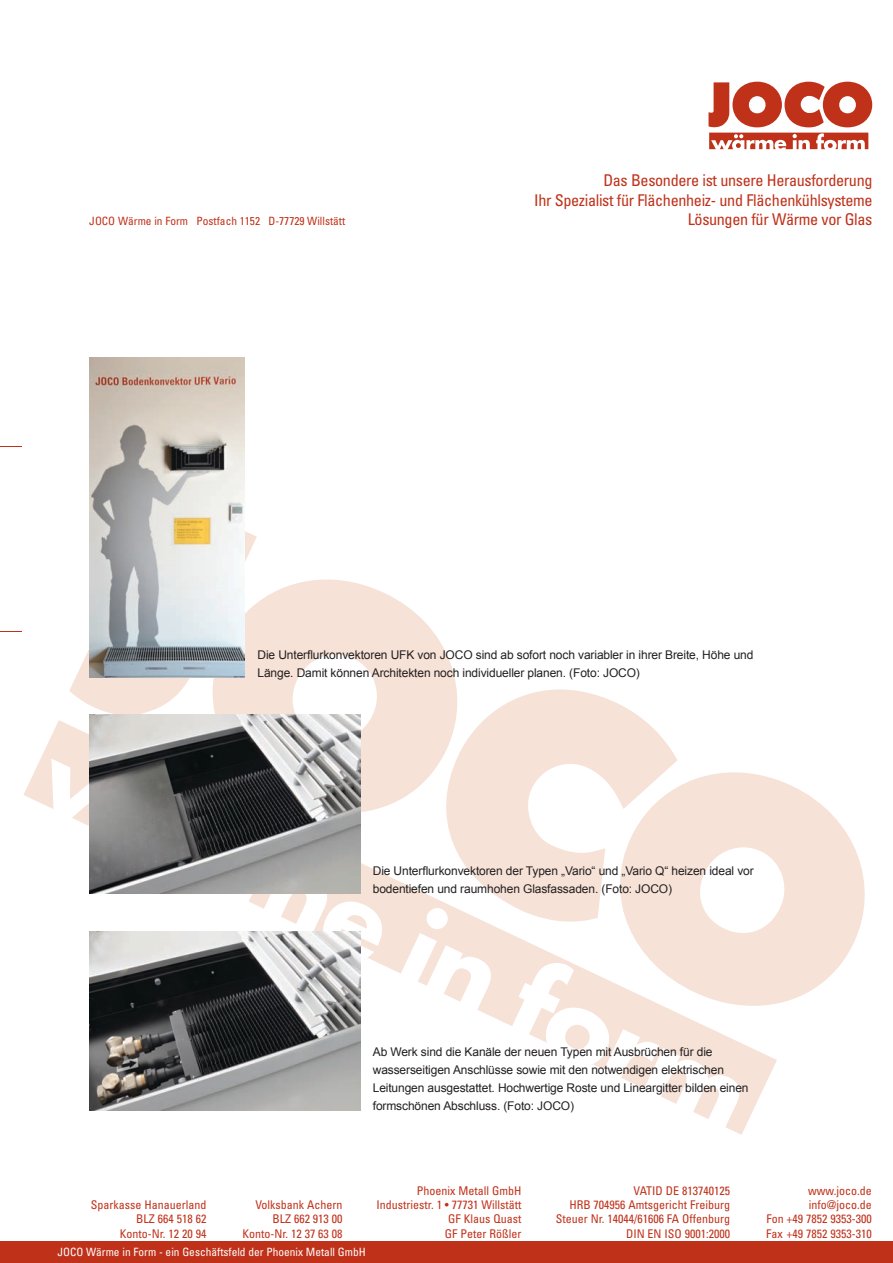
<style>
.page{position:relative;width:893px;height:1263px;background:#fff}
.page>*{position:absolute;margin:0;border:0;box-sizing:border-box;transform-origin:0 0}
.t1{font:condensed 16.2px/19.5px "Univers";letter-spacing:-.02em;color:#c0311a;text-align:right}
.t2{font:12px/18px "Arial";letter-spacing:-.01em;color:#231f20}
.t3{font:condensed 12px/14.4px "Univers";color:#c0311a;text-align:right}
.t4{font:condensed 11.4px "Univers";color:#fff}
.t5{font:condensed 11.4px "Univers";color:#c0311a}
</style>
<div class="page">
<div style="left:0;top:1242px;width:893px;height:21px;background:#c0311a"></div>
<svg style="left:708px;top:82px;width:164px;height:67px"></svg>
<svg style="left:0;top:446px;width:21px;height:1px"></svg>
<svg style="left:0;top:631px;width:21px;height:1px"></svg>
<svg style="left:257px;top:579px;width:200px;height:141px;fill:#f6e2d7"></svg>
<svg style="left:777px;top:780px;width:88px;height:224px;fill:#f6e2d7"></svg>
<svg style="left:429px;top:689px;width:215px;height:31px;fill:#f6e2d7"></svg>
<svg style="left:69px;top:531px;width:188px;height:183px"></svg>
<svg style="left:23px;top:720px;width:754px;height:415px"></svg>
<svg style="left:661px;top:1070px;width:61px;height:49px"></svg>
<svg style="left:347px;top:915px;width:21px;height:13px"></svg>
<img style="left:89px;top:357px;width:156px;height:320px">
<img style="left:89px;top:714px;width:271px;height:180px">
<img style="left:89px;top:931px;width:271px;height:179px">
<p class="t5" style="left:89px;top:214px;width:257px">JOCO Wärme in Form Postfach 1152 D-77729 Willstätt</p>
<h1 class="t1" style="left:534px;top:171px;width:340px">Das Besondere ist unsere Herausforderung<br>Ihr Spezialist für Flächenheiz- und Flächenkühlsysteme<br>Lösungen für Wärme vor Glas</h1>
<p class="t2" style="left:257px;top:645px;width:497px">Die Unterflurkonvektoren UFK von JOCO sind ab sofort noch variabler in ihrer Breite, Höhe und<br>Länge. Damit können Architekten noch individueller planen. (Foto: JOCO)</p>
<p class="t2" style="left:373px;top:862px;width:382px">Die Unterflurkonvektoren der Typen „Vario“ und „Vario Q“ heizen ideal vor bodentiefen und raumhohen Glasfassaden. (Foto: JOCO)</p>
<p class="t2" style="left:373px;top:1043px;width:377px">Ab Werk sind die Kanäle der neuen Typen mit Ausbrüchen für die wasserseitigen Anschlüsse sowie mit den notwendigen elektrischen Leitungen ausgestattet. Hochwertige Roste und Lineargitter bilden einen formschönen Abschluss. (Foto: JOCO)</p>
<p class="t3" style="left:91px;top:1197px;width:117px">Sparkasse Hanauerland<br>BLZ 664 518 62<br>Konto-Nr. 12 20 94</p>
<p class="t3" style="left:242px;top:1197px;width:102px">Volksbank Achern<br>BLZ 662 913 00<br>Konto-Nr. 12 37 63 08</p>
<p class="t4" style="left:57px;top:1245px;width:310px">JOCO Wärme in Form - ein Geschäftsfeld der Phoenix Metall GmbH</p>
<p class="t3" style="left:377px;top:1183px;width:146px">Phoenix Metall GmbH<br>Industriestr. 1 • 77731 Willstätt<br>GF Klaus Quast<br>GF Peter Rößler</p>
<p class="t3" style="left:556px;top:1183px;width:176px">VATID DE 813740125<br>HRB 704956 Amtsgericht Freiburg<br>Steuer Nr. 14044/61606 FA Offenburg<br>DIN EN ISO 9001:2000</p>
<p class="t3" style="left:766px;top:1183px;width:107px">www.joco.de info@joco.de<br>Fon +49 7852 9353-300<br>Fax +49 7852 9353-310</p>
</div>
